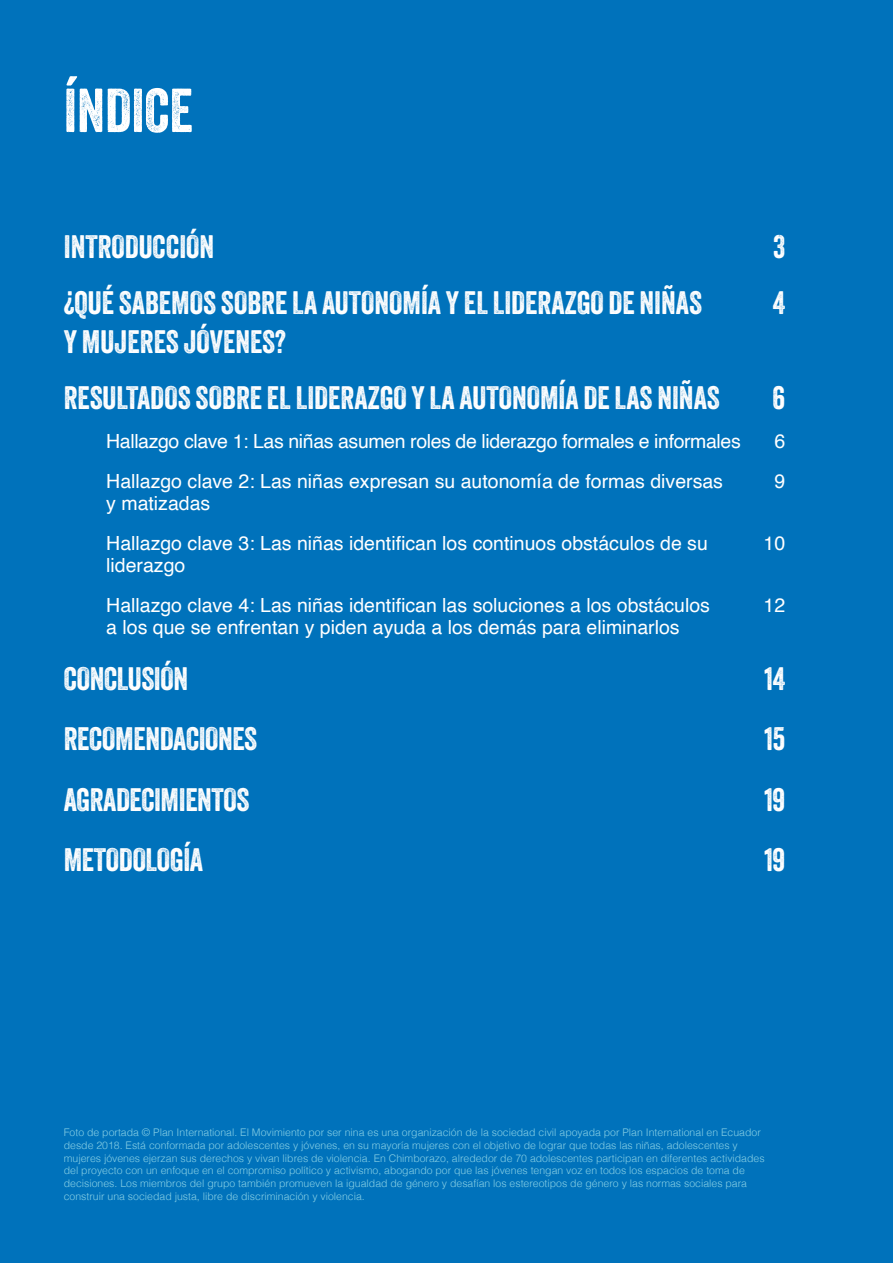
<style>
.page{position:relative;width:893px;height:1263px;background:#0072bb}
.page>*{position:absolute;margin:0;border:0;box-sizing:border-box;transform-origin:0 0}
.t1{font:60px "Veneer";color:#fff}
.t2{font:31.5px/55.9px "Veneer";color:#fff}
.t3{font:19.5px/39.5px "Helvetica";color:#fff}
.t4{font:19.5px "Helvetica";letter-spacing:-.02em;color:#fff}
.t5{font:300 10.5px/12.8px "Helvetica";color:#85cee4}
</style>
<div class="page">
<h1 class="t1" style="left:64px;top:74px;width:131px">ÍNDICE</h1>
<h2 class="t2" style="left:64px;top:218px;width:152px">INTRODUCCIÓN</h2>
<h2 class="t2" style="left:773px;top:218px;width:14px">3</h2>
<h2 class="t2" style="left:64px;top:274px;width:640px">¿QUÉ SABEMOS SOBRE LA AUTONOMÍA Y EL LIDERAZGO DE NIÑAS</h2>
<h2 class="t2" style="left:773px;top:274px;width:14px">4</h2>
<h2 class="t2" style="left:64px;top:313px;width:658px">Y MUJERES JÓVENES?<br>RESULTADOS SOBRE EL LIDERAZGO Y LA AUTONOMÍA DE LAS NIÑAS</h2>
<h2 class="t2" style="left:773px;top:369px;width:14px">6</h2>
<h3 class="t4" style="left:106px;top:426px;width:636px">Hallazgo clave 1: Las niñas asumen roles de liderazgo formales e informales</h3>
<h3 class="t3" style="left:774px;top:422px;width:12px">6</h3>
<h3 class="t3" style="left:106px;top:462px;width:618px">Hallazgo clave 2: Las niñas expresan su autonomía de formas diversas</h3>
<h3 class="t3" style="left:774px;top:462px;width:12px">9</h3>
<h3 class="t3" style="left:106px;top:484px;width:603px">y matizadas<br>Hallazgo clave 3: Las niñas identifican los continuos obstáculos de su</h3>
<h3 class="t3" style="left:764px;top:524px;width:23px">10</h3>
<h3 class="t3" style="left:106px;top:546px;width:605px">liderazgo<br>Hallazgo clave 4: Las niñas identifican las soluciones a los obstáculos</h3>
<h3 class="t3" style="left:764px;top:586px;width:23px">12</h3>
<h3 class="t3" style="left:106px;top:608px;width:575px">a los que se enfrentan y piden ayuda a los demás para eliminarlos</h3>
<h2 class="t2" style="left:64px;top:651px;width:126px">CONCLUSIÓN</h2>
<h2 class="t2" style="left:765px;top:651px;width:22px">14</h2>
<h2 class="t2" style="left:64px;top:711px;width:195px">RECOMENDACIONES</h2>
<h2 class="t2" style="left:765px;top:711px;width:22px">15</h2>
<h2 class="t2" style="left:64px;top:771px;width:187px">AGRADECIMIENTOS</h2>
<h2 class="t2" style="left:764px;top:771px;width:23px">19</h2>
<h2 class="t2" style="left:64px;top:831px;width:141px">METODOLOGÍA</h2>
<h2 class="t2" style="left:764px;top:831px;width:23px">19</h2>
<p class="t5" style="left:64px;top:1125px;width:702px">Foto de portada © Plan International. El Movimiento por ser nina es una organización de la sociedad civil apoyada por Plan International en Ecuador desde 2018. Está conformada por adolescentes y jóvenes, en su mayoría mujeres con el objetivo de lograr que todas las niñas, adolescentes y mujeres jóvenes ejerzan sus derechos y vivan libres de violencia. En Chimborazo, alrededor de 70 adolescentes participan en diferentes actividades del proyecto con un enfoque en el compromiso político y activismo, abogando por que las jóvenes tengan voz en todos los espacios de toma de decisiones. Los miembros del grupo también promueven la igualdad de género y desafían los estereotipos de género y las normas sociales para construir una sociedad justa, libre de discriminación y violencia.</p>
</div>
